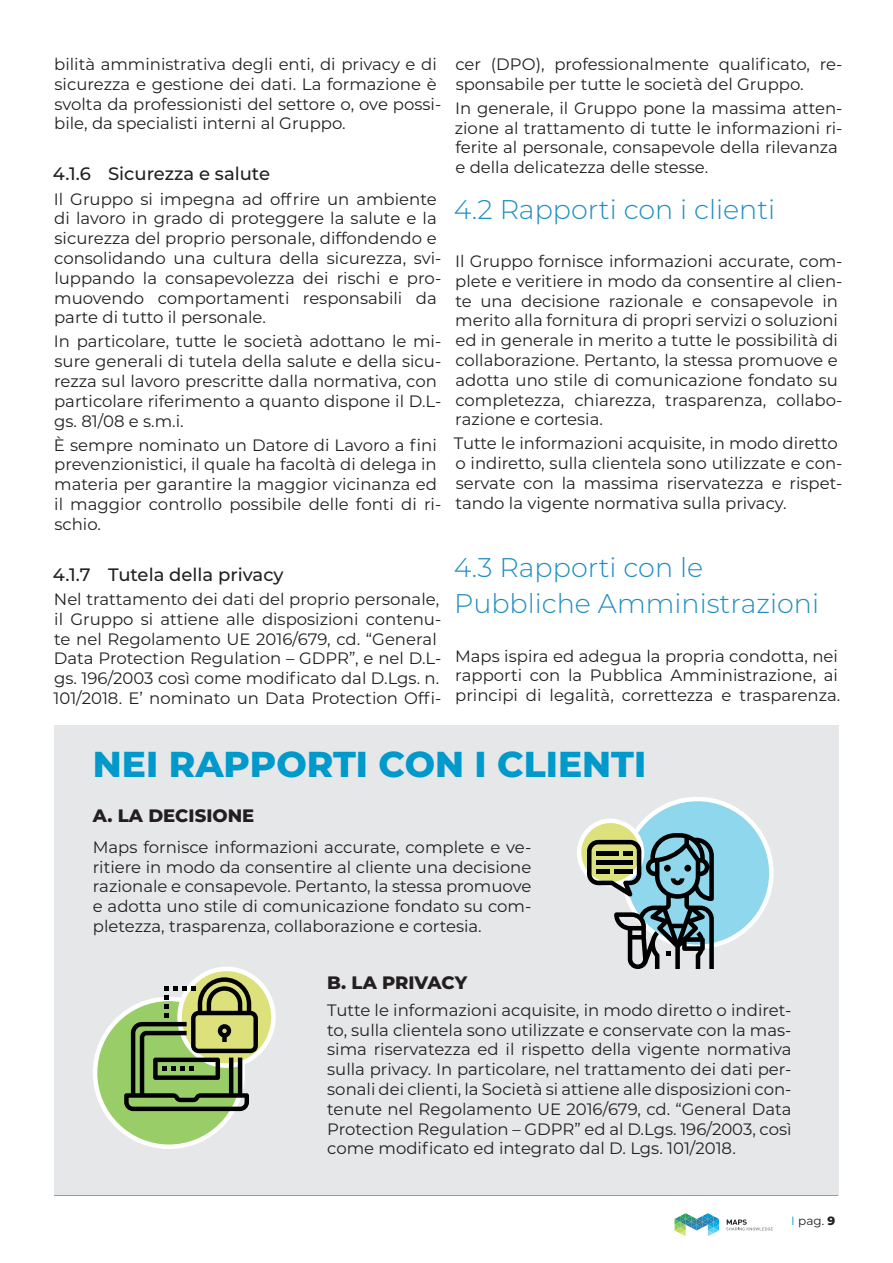
<style>
.page{position:relative;width:893px;height:1263px;background:#fff}
.page>*{position:absolute;margin:0;border:0;box-sizing:border-box;transform-origin:0 0}
.paragrafo_sotto{font:800 36px "Montserrat";color:#0099cb}
.paragrafo_sotto-2{font:300 27px "Montserrat";color:#208ec1}
.t1{font:500 18px "Montserrat";color:#231f20}
.t2{font:800 18px "Montserrat";color:#231f20}
.paragrafo_sotto-3{font:16.5px/19.8px "Montserrat";color:#231f20}
.t3{font:12px "Montserrat";color:#231f20}
.t4{font:700 11.4px/11.4px "Helvetica Neue";color:#000}
.s1{color:#00a6e0}
.s2{font-weight:800}
</style>
<div class="page">
<svg style="left:726px;top:1219px;width:47px;height:11px"></svg>
<svg style="left:675px;top:1213px;width:44px;height:23px"></svg>
<hr style="left:54px;top:1195px;width:784px;height:1px;background:#231f20">
<div style="left:55px;top:725px;width:784px;height:470px;background:#e6e7e9"></div>
<div style="left:623px;top:799px;width:148px;height:148px;background:#8fd7ed;border-radius:50%"></div>
<svg style="left:579px;top:821px;width:63px;height:63px"></svg>
<div style="left:577px;top:818px;width:67px;height:68px;border:4px solid #fff;border-radius:50%"></div>
<svg style="left:587px;top:833px;width:127px;height:136px"></svg>
<div style="left:596px;top:851px;width:23px;height:5px;background:#000"></div>
<div style="left:623px;top:851px;width:9px;height:5px;background:#000"></div>
<div style="left:596px;top:860px;width:36px;height:5px;background:#000"></div>
<div style="left:596px;top:869px;width:14px;height:5px;background:#000"></div>
<div style="left:614px;top:869px;width:18px;height:5px;background:#000"></div>
<div style="left:95px;top:999px;width:148px;height:148px;background:#99cd67;border-radius:50%"></div>
<svg style="left:180px;top:969px;width:93px;height:96px"></svg>
<div style="left:177px;top:967px;width:99px;height:101px;border:4px solid #fff;border-radius:50%"></div>
<svg style="left:124px;top:977px;width:134px;height:134px"></svg>
<p class="paragrafo_sotto-3" style="left:54px;top:54px;width:389px">bilità amministrativa degli enti, di privacy e di sicurezza e gestione dei dati. La formazione è svolta da professionisti del settore o, ove possi&shy;bile, da specialisti interni al Gruppo.</p>
<p class="t1" style="left:53px;top:161px;width:219px">4.1.6 Sicurezza e salute</p>
<p class="paragrafo_sotto-3" style="left:54px;top:188px;width:389px">Il Gruppo si impegna ad offrire un ambiente di lavoro in grado di proteggere la salute e la sicurezza del proprio personale, diffondendo e consolidando una cultura della sicurezza, svi&shy;luppando la consapevolezza dei rischi e pro&shy;muovendo comportamenti responsabili da parte di tutto il personale.</p>
<p class="paragrafo_sotto-3" style="left:54px;top:331px;width:389px">In particolare, tutte le società adottano le mi&shy;sure generali di tutela della salute e della sicu&shy;rezza sul lavoro prescritte dalla normativa, con particolare riferimento a quanto dispone il D.L&shy;gs. 81/08 e s.m.i.</p>
<p class="paragrafo_sotto-3" style="left:54px;top:434px;width:389px">È sempre nominato un Datore di Lavoro a fini prevenzionistici, il quale ha facoltà di delega in materia per garantire la maggior vicinanza ed il maggior controllo possibile delle fonti di ri&shy;schio.</p>
<p class="t1" style="left:53px;top:562px;width:232px">4.1.7 Tutela della privacy</p>
<p class="paragrafo_sotto-3" style="left:53px;top:589px;width:389px">Nel trattamento dei dati del proprio personale, il Gruppo si attiene alle disposizioni contenu&shy;te nel Regolamento UE 2016/679, cd. “General Data Protection Regulation – GDPR”, e nel D.L&shy;gs. 196/2003 così come modificato dal D.Lgs. n.<br>101/2018. E’ nominato un Data Protection Offi-</p>
<p class="paragrafo_sotto-3" style="left:455px;top:54px;width:389px">cer (DPO), professionalmente qualificato, re&shy;sponsabile per tutte le società del Gruppo.</p>
<p class="paragrafo_sotto-3" style="left:455px;top:97px;width:389px">In generale, il Gruppo pone la massima atten&shy;zione al trattamento di tutte le informazioni ri&shy;ferite al personale, consapevole della rilevanza e della delicatezza delle stesse.</p>
<p class="paragrafo_sotto-2" style="left:454px;top:191px;width:323px">4.2 Rapporti con i clienti</p>
<p class="paragrafo_sotto-3" style="left:455px;top:251px;width:389px">Il Gruppo fornisce informazioni accurate, com&shy;plete e veritiere in modo da consentire al clien&shy;te una decisione razionale e consapevole in merito alla fornitura di propri servizi o soluzioni ed in generale in merito a tutte le possibilità di collaborazione. Pertanto, la stessa promuove e adotta uno stile di comunicazione fondato su completezza, chiarezza, trasparenza, collabo&shy;razione e cortesia.</p>
<p class="paragrafo_sotto-3" style="left:454px;top:433px;width:390px">Tutte le informazioni acquisite, in modo diretto o indiretto, sulla clientela sono utilizzate e con&shy;servate con la massima riservatezza e rispet&shy;tando la vigente normativa sulla privacy.</p>
<p class="paragrafo_sotto-2" style="left:454px;top:549px;width:251px">4.3 Rapporti con le</p>
<p class="paragrafo_sotto-2" style="left:454px;top:585px;width:367px">Pubbliche Amministrazioni</p>
<p class="paragrafo_sotto-3" style="left:455px;top:645px;width:387px">Maps ispira ed adegua la propria condotta, nei rapporti con la Pubblica Amministrazione, ai principi di legalità, correttezza e trasparenza.</p>
<p class="paragrafo_sotto" style="left:93px;top:738px;width:555px">NEI RAPPORTI CON I CLIENTI</p>
<p class="t2" style="left:93px;top:803px;width:163px">A. LA DECISIONE</p>
<p class="paragrafo_sotto-3" style="left:93px;top:836px;width:440px;text-align:justify">Maps fornisce informazioni accurate, complete e ve&shy;ritiere in modo da consentire al cliente una decisione razionale e consapevole. Pertanto, la stessa promuove e adotta uno stile di comunicazione fondato su com&shy;pletezza, trasparenza, collaborazione e cortesia.</p>
<p class="t2" style="left:327px;top:969px;width:142px">B. LA PRIVACY</p>
<p class="t4" style="left:578px;top:997px;width:121px">Created by monkik from the Noun Project</p>
<p class="paragrafo_sotto-3" style="left:327px;top:999px;width:466px;text-align:justify">Tutte le informazioni acquisite, in modo diretto o indiret&shy;to, sulla clientela sono utilizzate e conservate con la mas&shy;sima riservatezza ed il rispetto della vigente normativa sulla privacy. In particolare, nel trattamento dei dati per&shy;sonali dei clienti, la Società si attiene alle disposizioni con&shy;tenute nel Regolamento UE 2016/679, cd. “General Data Protection Regulation – GDPR” ed al D.Lgs. 196/2003, così come modificato ed integrato dal D. Lgs. 101/2018.</p>
<p class="t3" style="left:791px;top:1212px;width:46px"><span class="s1">I</span> pag. <span class="s2">9</span></p>
</div>
